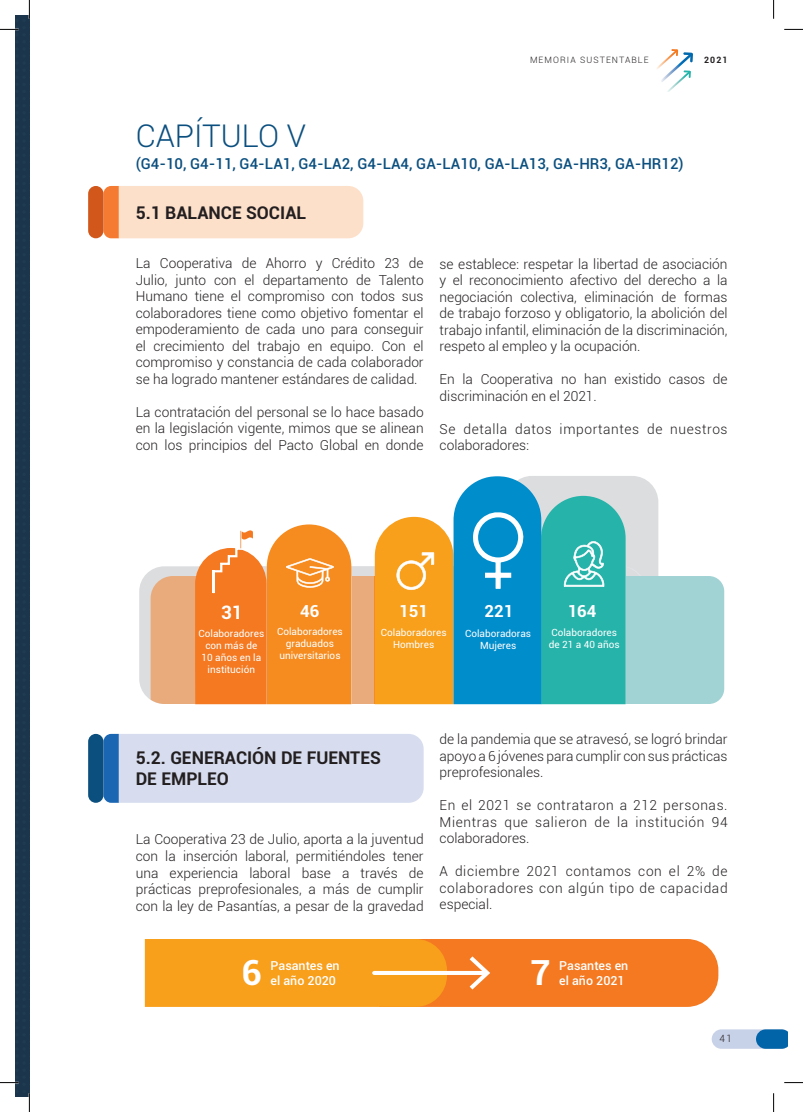
<style>
.page{position:relative;width:803px;height:1112px;background:#fff}
.page>*{position:absolute;margin:0;border:0;box-sizing:border-box;transform-origin:0 0}
.t1{font:700 35px "Roboto";color:#fff}
.t2{font:300 31.25px "Roboto";color:#0b4f7f}
.t3{font:700 18.75px "Roboto";color:#fff}
.t4{font:700 17.5px/21.2px "Roboto";color:#231f20}
.t5{font:700 16.75px "Roboto";color:#fff}
.t6{font:500 15px "Roboto";color:#0b4f7f}
.t7{font:300 13.75px/16.5px "Roboto";color:#231f20;text-align:justify}
.t8{font:300 13.75px/16.5px "Roboto";letter-spacing:.045em;color:#231f20}
.t9{font:500 12.5px "Roboto";color:#fff}
.t10{font:10px/12px "Roboto";color:#fff;text-align:center}
.t11{font:300 10px "Roboto";color:#231f20}
.t12{font:300 8.75px "Roboto";letter-spacing:.125em;color:#231f20}
.t13{font:700 8.75px "Roboto";color:#231f20}
</style>
<div class="page">
<svg style="left:712px;top:1029px;width:76px;height:19px"></svg>
<img style="left:661px;top:62px;width:31px;height:20px">
<img style="left:666px;top:71px;width:25px;height:21px">
<svg style="left:684px;top:70px;width:7px;height:8px"></svg>
<img style="left:657px;top:54px;width:21px;height:15px">
<svg style="left:671px;top:49px;width:22px;height:13px"></svg>
<div style="left:88px;top:733px;width:15px;height:69px;background:#0b4f7f;border-radius:8px"></div>
<svg style="left:103px;top:733px;width:321px;height:69px;background:#cfd8ec"></svg>
<div style="left:88px;top:186px;width:15px;height:52px;background:#d1581a;border-radius:8px"></div>
<div style="left:103px;top:186px;width:260px;height:52px;background:#fde0ca"></div>
<svg style="left:139px;top:566px;width:506px;height:137px;background:#dddad7"></svg>
<svg style="left:375px;top:476px;width:349px;height:228px"></svg>
<svg style="left:151px;top:524px;width:200px;height:180px;background:#f49d52"></svg>
<div style="left:352px;top:576px;width:23px;height:127px;background:#e9ab7b"></div>
<hr style="left:375px;top:576px;width:1px;height:127px;background:#f68c1f">
<svg style="left:145px;top:939px;width:573px;height:67px;background:#f68f24"></svg>
<svg style="left:784px;top:29px;width:19px;height:1px"></svg>
<svg style="left:784px;top:1082px;width:19px;height:1px"></svg>
<svg style="left:0;top:0;width:30px;height:1111px"></svg>
<svg style="left:773px;top:0;width:1px;height:19px"></svg>
<svg style="left:773px;top:1093px;width:1px;height:18px"></svg>
<p class="t12" style="left:530px;top:53px;width:120px">MEMORIA SUSTENTABLE</p>
<p class="t13" style="left:704px;top:53px;width:25px">2021</p>
<h2 class="t2" style="left:136px;top:114px;width:172px">CAPÍTULO V</h2>
<p class="t6" style="left:136px;top:153px;width:549px">(G4-10, G4-11, G4-LA1, G4-LA2, G4-LA4, GA-LA10, GA-LA13, GA-HR3, GA-HR12)</p>
<p class="t4" style="left:136px;top:201px;width:172px">5.1 BALANCE SOCIAL</p>
<p class="t7" style="left:136px;top:254px;width:289px">La Cooperativa de Ahorro y Crédito 23 de Julio, junto con el departamento de Talento Humano tiene el compromiso con todos sus colaboradores tiene como objetivo fomentar el empoderamiento de cada uno para conseguir el crecimiento del trabajo en equipo. Con el compromiso y constancia de cada colaborador se ha logrado mantener estándares de calidad.</p>
<p class="t7" style="left:136px;top:403px;width:289px">La contratación del personal se lo hace basado en la legislación vigente, mimos que se alinean con los principios del Pacto Global en donde</p>
<p class="t7" style="left:440px;top:255px;width:289px">se establece: respetar la libertad de asociación y el reconocimiento afectivo del derecho a la negociación colectiva, eliminación de formas de trabajo forzoso y obligatorio, la abolición del trabajo infantil, eliminación de la discriminación, respeto al empleo y la ocupación.</p>
<p class="t7" style="left:440px;top:370px;width:289px">En la Cooperativa no han existido casos de discriminación en el 2021.</p>
<p class="t8" style="left:440px;top:420px;width:289px">Se detalla datos importantes de nuestros colaboradores:</p>
<h3 class="t3" style="left:221px;top:598px;width:23px">31</h3>
<p class="t10" style="left:199px;top:627px;width:67px">Colaboradores con más de<br>10 años en la institución</p>
<p class="t5" style="left:300px;top:599px;width:21px">46</p>
<p class="t10" style="left:277px;top:625px;width:67px">Colaboradores graduados universitarios</p>
<p class="t5" style="left:399px;top:599px;width:30px">151</p>
<p class="t5" style="left:484px;top:599px;width:30px">221</p>
<p class="t10" style="left:381px;top:625px;width:67px">Colaboradores<br>Hombres</p>
<p class="t10" style="left:465px;top:627px;width:67px">Colaboradoras<br>Mujeres</p>
<p class="t5" style="left:568px;top:599px;width:30px">164</p>
<p class="t10" style="left:549px;top:626px;width:72px;text-align:left">Colaboradores de 21 a 40 años</p>
<p class="t4" style="left:136px;top:746px;width:247px">5.2. GENERACIÓN DE FUENTES<br>DE EMPLEO</p>
<p class="t7" style="left:136px;top:830px;width:289px">La Cooperativa 23 de Julio, aporta a la juventud con la inserción laboral, permitiéndoles tener una experiencia laboral base a través de prácticas preprofesionales, a más de cumplir con la ley de Pasantías, a pesar de la gravedad</p>
<p class="t7" style="left:440px;top:730px;width:289px">de la pandemia que se atravesó, se logró brindar apoyo a 6 jóvenes para cumplir con sus prácticas preprofesionales.</p>
<p class="t7" style="left:440px;top:796px;width:289px">En el 2021 se contrataron a 212 personas.<br>Mientras que salieron de la institución 94 colaboradores.</p>
<p class="t7" style="left:440px;top:862px;width:290px">A diciembre 2021 contamos con el 2% de colaboradores con algún tipo de capacidad especial.</p>
<h1 class="t1" style="left:242px;top:947px;width:22px">6</h1>
<p class="t9" style="left:271px;top:956px;width:71px">Pasantes en</p>
<p class="t9" style="left:271px;top:971px;width:67px">el año 2020</p>
<h1 class="t1" style="left:530px;top:947px;width:22px">7</h1>
<p class="t9" style="left:559px;top:956px;width:71px">Pasantes en</p>
<p class="t9" style="left:559px;top:971px;width:67px">el año 2021</p>
<p class="t11" style="left:719px;top:1031px;width:14px">41</p>
</div>
